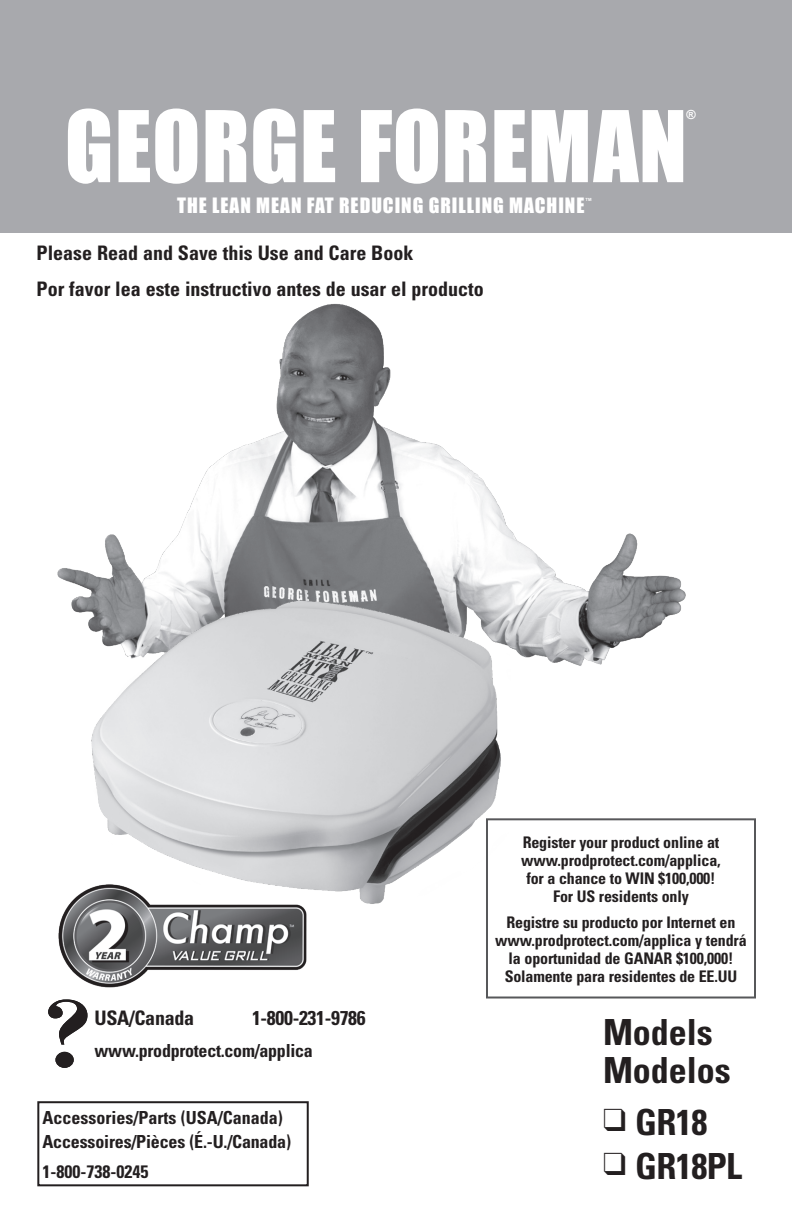
<style>
.page{position:relative;width:792px;height:1224px;background:#fff}
.page>*{position:absolute;margin:0;border:0;box-sizing:border-box;transform-origin:0 0}
.SafeguardHeads{font:700 condensed 36px/38px "Univers";color:#231f20}
.SafeguardText{font:700 condensed 36px "Univers";letter-spacing:-.015em;color:#231f20}
.t1{font:700 condensed 20px "Univers";color:#231f20}
.t2{font:19.4px "Impact";letter-spacing:.05em;color:#fff}
.t3{font:700 condensed 18px/24px "Univers";letter-spacing:-.01em;color:#231f20}
.t4{font:700 condensed 16px/18px "Univers";letter-spacing:-.01em;color:#231f20;text-align:center}
.t5{font:700 12.6px "Arial";color:#fff}
.t6{font:700 4.2px "Arial";color:#fff}
</style>
<div class="page">
<svg style="left:48px;top:999px;width:39px;height:69px"></svg>
<div style="left:37px;top:1101px;width:272px;height:85px;border:2px solid #231f20"></div>
<div style="left:0;top:0;width:792px;height:233px;background:#a8a9ad"></div>
<svg style="left:68px;top:108px;width:42px;height:76px"></svg>
<svg style="left:119px;top:108px;width:78px;height:76px"></svg>
<svg style="left:206px;top:110px;width:40px;height:72px;background:#f4f4f4"></svg>
<svg style="left:253px;top:108px;width:42px;height:76px"></svg>
<svg style="left:304px;top:110px;width:31px;height:72px"></svg>
<svg style="left:361px;top:108px;width:77px;height:76px"></svg>
<svg style="left:445px;top:110px;width:41px;height:72px;background:#f3f3f4"></svg>
<svg style="left:494px;top:110px;width:32px;height:72px"></svg>
<svg style="left:532px;top:110px;width:151px;height:72px"></svg>
<img style="left:57px;top:303px;width:629px;height:363px">
<img style="left:77px;top:587px;width:434px;height:317px">
<div style="left:486px;top:818px;width:270px;height:181px;border:2px solid #57585a"></div>
<img style="left:58px;top:884px;width:278px;height:104px">
<p class="t2" style="left:177px;top:194px;width:409px">THE LEAN MEAN FAT REDUCING GRILLING MACHINE</p>
<p class="t6" style="left:585px;top:197px;width:8px">TM</p>
<p class="t1" style="left:37px;top:241px;width:378px">Please Read and Save this Use and Care Book</p>
<p class="t1" style="left:37px;top:277px;width:449px">Por favor lea este instructivo antes de usar el producto</p>
<p class="t5" style="left:687px;top:107px;width:11px">®</p>
<p class="t1" style="left:95px;top:1006px;width:101px">USA/Canada</p>
<p class="t1" style="left:252px;top:1006px;width:115px">1-800-231-9786</p>
<p class="t3" style="left:95px;top:1039px;width:220px">www.prodprotect.com/applica</p>
<p class="t3" style="left:42px;top:1105px;width:250px">Accessories/Parts (USA/Canada)<br>Accessoires/Pièces (É.-U./Canada)</p>
<p class="t3" style="left:42px;top:1159px;width:107px">1-800-738-0245</p>
<p class="t4" style="left:521px;top:833px;width:201px">Register your product online at www.prodprotect.com/applica, for a chance to WIN $100,000!<br>For US residents only</p>
<p class="t4" style="left:495px;top:913px;width:253px">Registre su producto por Internet en www.prodprotect.com/applica y tendrá la oportunidad de GANAR $100,000!<br>Solamente para residentes de EE.UU</p>
<p class="SafeguardHeads" style="left:603px;top:1013px;width:129px">Models<br>Modelos</p>
<p class="SafeguardText" style="left:603px;top:1100px;width:106px">❑ GR18</p>
<p class="SafeguardText" style="left:603px;top:1144px;width:141px">❑ GR18PL</p>
</div>
